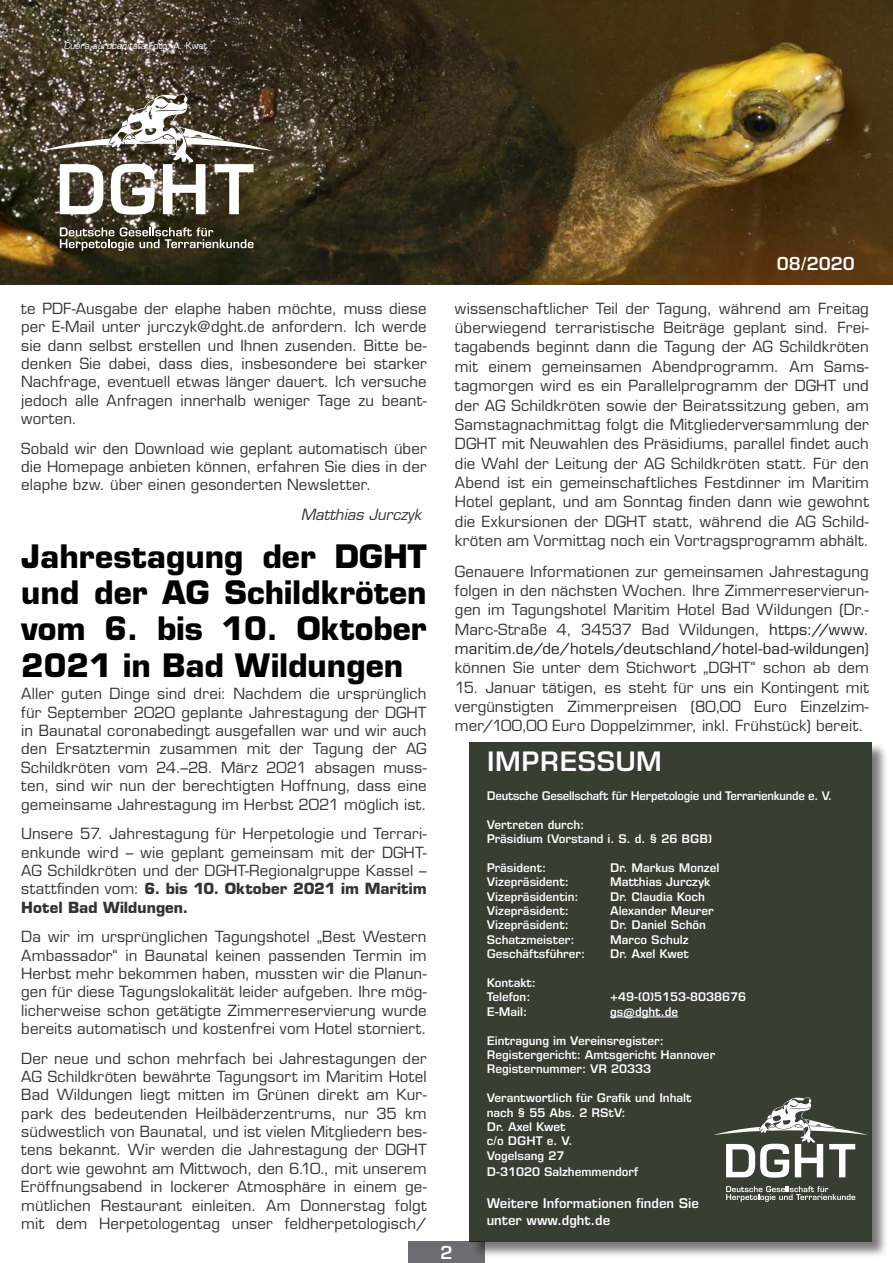
<style>
.page{position:relative;width:893px;height:1263px;background:#fff}
.page>*{position:absolute;margin:0;border:0;box-sizing:border-box;transform-origin:0 0}
.t1{font:700 31.5px/36.3px "Eurostile LT";color:#000;text-align:justify}
.t2{font:600 27px "Eurostile LT Pro";color:#fff}
.t3{font:600 18px "Eurostile LT Pro";color:#fff}
.t4{font:15px/18.3px "Eurostile LT";letter-spacing:.01em;color:#333;text-align:justify}
.t5{font:italic 15px "Eurostile LT";letter-spacing:.005em;color:#333}
.t6{font:600 13.5px "Eurostile LT Pro";color:#fff}
.t7{font:600 12px "Eurostile LT Pro";color:#fff}
.t8{font:600 12px "Eurostile LT Pro";letter-spacing:-.02em;color:#fff}
.t9{font:italic 9px "Eurostile LT";color:#fff}
.s1{font-style:normal}
.s2{font-weight:700}
.s3{color:#231f20}
</style>
<div class="page">
<img style="left:0;top:0;width:893px;height:285px">
<div style="left:408px;top:1242px;width:77px;height:21px;background:#6c6d70"></div>
<svg style="left:60px;top:227px;width:194px;height:24px;background:#605c4e"></svg>
<svg style="left:40px;top:94px;width:233px;height:121px"></svg>
<div style="left:470px;top:742px;width:418px;height:516px;background:#231f20;opacity:.75"></div>
<div style="left:469px;top:742px;width:403px;height:500px;background:#373f33"></div>
<hr style="left:610px;top:1017px;width:68px;height:1px;background:#fff">
<svg style="left:726px;top:1186px;width:129px;height:16px"></svg>
<svg style="left:714px;top:1097px;width:154px;height:80px"></svg>
<p class="t9" style="left:64px;top:40px;width:145px">Cuora aurocapitata <span class="s1">Foto: A. Kwet</span></p>
<p class="t4" style="left:21px;top:299px;width:407px">te PDF-Ausgabe der elaphe haben möchte, muss diese per E-Mail unter jurczyk@dght.de anfordern. Ich werde sie dann selbst erstellen und Ihnen zusenden. Bitte be&shy;denken Sie dabei, dass dies, insbesondere bei starker Nachfrage, eventuell etwas länger dauert. Ich versuche jedoch alle Anfragen innerhalb weniger Tage zu beant&shy;worten.</p>
<p class="t4" style="left:21px;top:439px;width:407px">Sobald wir den Download wie geplant automatisch über die Homepage anbieten können, erfahren Sie dies in der elaphe bzw. über einen gesonderten Newsletter.</p>
<p class="t5" style="left:301px;top:505px;width:122px">Matthias Jurczyk</p>
<p class="t1" style="left:21px;top:538px;width:407px">Jahrestagung der DGHT und der AG Schildkröten vom 6. bis 10. Oktober 2021 in Bad Wildungen</p>
<p class="t4" style="left:21px;top:685px;width:407px">Aller guten Dinge sind drei: Nachdem die ursprünglich für September 2020 geplante Jahrestagung der DGHT in Baunatal coronabedingt ausgefallen war und wir auch den Ersatztermin zusammen mit der Tagung der AG Schildkröten vom 24.–28. März 2021 absagen muss&shy;ten, sind wir nun der berechtigten Hoffnung, dass eine gemeinsame Jahrestagung im Herbst 2021 möglich ist.</p>
<p class="t4" style="left:21px;top:824px;width:407px">Unsere 57. Jahrestagung für Herpetologie und Terrari&shy;enkunde wird – wie geplant gemeinsam mit der DGHT-AG Schildkröten und der DGHT-Regionalgruppe Kassel – stattfinden vom: <span class="s2">6. bis 10. Oktober 2021 im Maritim Hotel Bad Wildungen.</span></p>
<p class="t4" style="left:21px;top:928px;width:407px">Da wir im ursprünglichen Tagungshotel „Best Western Ambassador“ in Baunatal keinen passenden Termin im Herbst mehr bekommen haben, mussten wir die Planun&shy;gen für diese Tagungslokalität leider aufgeben. Ihre mög&shy;licherweise schon getätigte Zimmerreservierung wurde bereits automatisch und kostenfrei vom Hotel storniert.</p>
<p class="t4" style="left:21px;top:1049px;width:407px">Der neue und schon mehrfach bei Jahrestagungen der AG Schildkröten bewährte Tagungsort im Maritim Hotel Bad Wildungen liegt mitten im Grünen direkt am Kur&shy;park des bedeutenden Heilbäderzentrums, nur 35 km südwestlich von Baunatal, und ist vielen Mitgliedern bes&shy;tens bekannt. Wir werden die Jahrestagung der DGHT dort wie gewohnt am Mittwoch, den 6.10., mit unserem Eröffnungsabend in lockerer Atmosphäre in einem ge&shy;mütlichen Restaurant einleiten. Am Donnerstag folgt mit dem Herpetologentag unser feldherpetologisch/</p>
<p class="t3" style="left:777px;top:253px;width:80px">08/2020</p>
<p class="t4" style="left:455px;top:299px;width:415px;line-height:19.4px">wissenschaftlicher Teil der Tagung, während am Freitag überwiegend terraristische Beiträge geplant sind. Frei&shy;tagabends beginnt dann die Tagung der AG Schildkröten mit einem gemeinsamen Abendprogramm. Am Sams&shy;tagmorgen wird es ein Parallelprogramm der DGHT und der AG Schildkröten sowie der Beiratssitzung geben, am Samstagnachmittag folgt die Mitgliederversammlung der DGHT mit Neuwahlen des Präsidiums, parallel findet auch die Wahl der Leitung der AG Schildkröten statt. Für den Abend ist ein gemeinschaftliches Festdinner im Maritim Hotel geplant, und am Sonntag finden dann wie gewohnt die Exkursionen der DGHT statt, während die AG Schild&shy;kröten am Vormittag noch ein Vortragsprogramm abhält.</p>
<p class="t4" style="left:455px;top:561px;width:415px;line-height:19.4px">Genauere Informationen zur gemeinsamen Jahrestagung folgen in den nächsten Wochen. Ihre Zimmerreservierun&shy;gen im Tagungshotel Maritim Hotel Bad Wildungen (Dr.- Marc-Straße 4, 34537 Bad Wildungen, <span class="s3">https://www. maritim.de/de/hotels/deutschland/hotel-bad-wildungen</span>) können Sie unter dem Stichwort „DGHT“ schon ab dem</p>
<p class="t4" style="left:455px;top:678px;width:415px;line-height:19.4px">15. Januar tätigen, es steht für uns ein Kontingent mit vergünstigten Zimmerpreisen (80,00 Euro Einzelzim&shy;mer/100,00 Euro Doppelzimmer, inkl. Frühstück) bereit.</p>
<p class="t2" style="left:487px;top:745px;width:177px">IMPRESSUM</p>
<p class="t8" style="left:487px;top:788px;width:347px">Deutsche Gesellschaft für Herpetologie und Terrarienkunde e. V.</p>
<p class="t7" style="left:487px;top:817px;width:99px">Vertreten durch:</p>
<p class="t7" style="left:487px;top:831px;width:227px">Präsidium (Vorstand i. S. d. § 26 BGB)</p>
<p class="t7" style="left:487px;top:860px;width:61px">Präsident:</p>
<p class="t7" style="left:610px;top:860px;width:111px">Dr. Markus Monzel</p>
<p class="t7" style="left:487px;top:874px;width:84px">Vizepräsident:</p>
<p class="t7" style="left:610px;top:874px;width:102px">Matthias Jurczyk</p>
<p class="t7" style="left:487px;top:889px;width:93px">Vizepräsidentin:</p>
<p class="t7" style="left:610px;top:889px;width:96px">Dr. Claudia Koch</p>
<p class="t7" style="left:487px;top:903px;width:84px">Vizepräsident:</p>
<p class="t7" style="left:610px;top:903px;width:105px">Alexander Meurer</p>
<p class="t7" style="left:487px;top:918px;width:84px">Vizepräsident:</p>
<p class="t7" style="left:610px;top:918px;width:97px">Dr. Daniel Schön</p>
<p class="t7" style="left:487px;top:932px;width:89px">Schatzmeister:</p>
<p class="t7" style="left:610px;top:932px;width:80px">Marco Schulz</p>
<p class="t7" style="left:487px;top:946px;width:100px">Geschäftsführer:</p>
<p class="t7" style="left:610px;top:946px;width:81px">Dr. Axel Kwet</p>
<p class="t7" style="left:487px;top:975px;width:51px">Kontakt:</p>
<p class="t7" style="left:487px;top:990px;width:45px">Telefon:</p>
<p class="t7" style="left:610px;top:990px;width:138px">+49-(0)5153-8038676</p>
<p class="t7" style="left:487px;top:1004px;width:42px">E-Mail:</p>
<p class="t7" style="left:610px;top:1004px;width:70px">gs@dght.de</p>
<p class="t7" style="left:487px;top:1033px;width:178px">Eintragung im Vereinsregister:</p>
<p class="t7" style="left:487px;top:1047px;width:230px">Registergericht: Amtsgericht Hannover</p>
<p class="t7" style="left:487px;top:1062px;width:166px">Registernummer: VR 20333</p>
<p class="t7" style="left:487px;top:1090px;width:206px">Verantwortlich für Grafik und Inhalt</p>
<p class="t7" style="left:487px;top:1105px;width:140px">nach § 55 Abs. 2 RStV:</p>
<p class="t7" style="left:487px;top:1119px;width:81px">Dr. Axel Kwet</p>
<p class="t7" style="left:487px;top:1134px;width:87px">c/o DGHT e. V.</p>
<p class="t7" style="left:487px;top:1148px;width:79px">Vogelsang 27</p>
<p class="t7" style="left:487px;top:1164px;width:153px">D-31020 Salzhemmendorf</p>
<p class="t6" style="left:487px;top:1195px;width:214px">Weitere Informationen finden Sie</p>
<p class="t6" style="left:487px;top:1211px;width:125px">unter www.dght.de</p>
<p class="t3" style="left:440px;top:1241px;width:14px">2</p>
</div>
